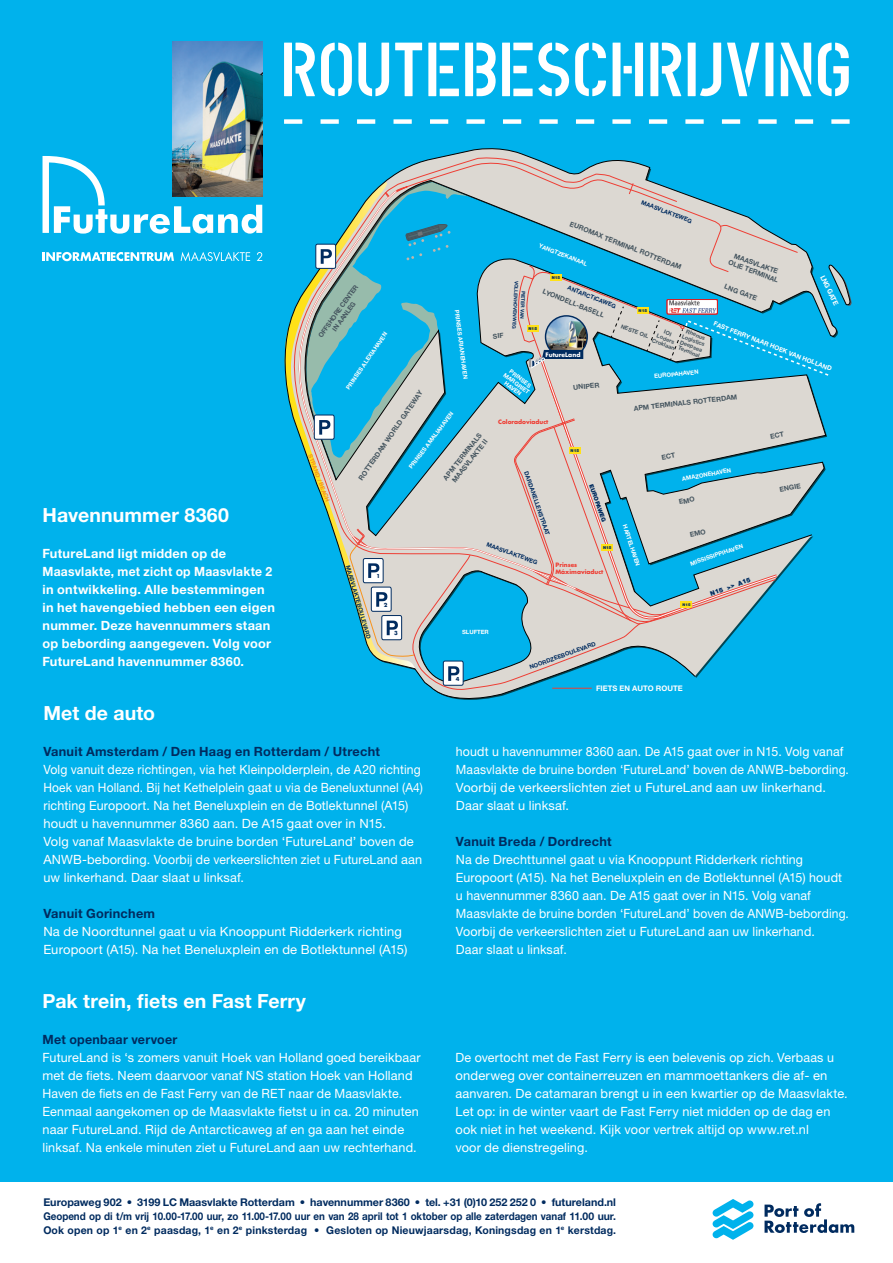
<style>
.page{position:relative;width:893px;height:1263px;background:#fff}
.page>*{position:absolute;margin:0;border:0;box-sizing:border-box;transform-origin:0 0}
.t1{font:700 19.5px "Helvetica Neue LT Std";letter-spacing:.005em;color:#fff}
.t2{font:12.75px/18px "Helvetica Neue LT Std";letter-spacing:.01em;color:#fff}
.t3{font:12.75px/18px "Helvetica Neue LT Std";letter-spacing:.01em;color:#fff;scale:.96 1}
.t4{font:700 12.75px/18px "Helvetica Neue LT Std";letter-spacing:.02em;color:#fff}
.t5{font:700 12.75px "Helvetica Neue LT Std";letter-spacing:.02em;color:#002b5f}
.t6{font:700 10.65px/13.5px "Helvetica Neue LT Std";letter-spacing:.015em;color:#002b5f;text-align:justify}
.t7{font:700 7.65px "Helvetica Neue LT Std";color:#fff}
.t8{font:700 6.9px/8.2px "Helvetica Neue LT Std";color:#45555f;text-align:center}
.t9{font:700 6.9px "Helvetica Neue LT Std";color:#fff}
.t10{font:700 6.6px "Helvetica Neue LT Std";color:#45555f}
.t11{font:700 6.3px "Helvetica Neue LT Std";color:#fff}
.t12{font:900 6.3px "Helvetica Neue LT Std";color:#002b5f}
.t13{font:700 6px "Futura Std";color:#fff}
.t14{font:700 5.85px/6.1px "Helvetica Neue LT Std";color:#fff;text-align:center}
.t15{font:700 5.85px "Helvetica Neue LT Std";color:#002b5f}
.t16{font:700 5.85px/7.1px "Futura Std";color:#ee3e34}
.t17{font:700 5.85px "Helvetica Neue LT Std";color:#f7931d}
.t18{font:900 5.85px "Helvetica Neue LT Std";color:#002b5f}
.t19{font:700 5.55px/6.1px "Helvetica Neue LT Std";color:#45555f;text-align:center}
.t20{font:700 5.4px "Futura Std";color:#002b5f}
.t21{font:700 4.8px/7.4px "Helvetica Neue LT Std";color:#002b5f;text-align:center}
.t22{font:900 4.05px "Helvetica Neue LT Std";color:#002b5f}
.t23{font:900 3.75px "Helvetica Neue LT Std";color:#002b5f}
</style>
<div class="page">
<div style="left:0;top:0;width:893px;height:1182px;background:#00b2ec"></div>
<svg style="left:43px;top:156px;width:219px;height:78px"></svg>
<svg style="left:43px;top:252px;width:131px;height:9px"></svg>
<svg style="left:181px;top:252px;width:69px;height:9px"></svg>
<svg style="left:257px;top:252px;width:5px;height:9px"></svg>
<svg style="left:713px;top:1199px;width:40px;height:41px"></svg>
<svg style="left:764px;top:1203px;width:90px;height:30px"></svg>
<img style="left:173px;top:41px;width:89px;height:155px">
<svg style="left:289px;top:155px;width:247px;height:428px"></svg>
<div style="left:314px;top:415px;width:20px;height:24px;background:#fff;border-radius:2px"></div>
<div style="left:314px;top:415px;width:20px;height:25px;border:1px solid #002b5f;border-radius:2px"></div>
<svg style="left:319px;top:420px;width:11px;height:15px"></svg>
<div style="left:316px;top:244px;width:20px;height:24px;background:#fff;border-radius:2px"></div>
<div style="left:315px;top:244px;width:21px;height:25px;border:1px solid #002b5f;border-radius:2px"></div>
<svg style="left:321px;top:249px;width:11px;height:15px"></svg>
<svg style="left:284px;top:43px;width:565px;height:53px"></svg>
<svg style="left:284px;top:119px;width:566px;height:5px"></svg>
<svg style="left:349px;top:159px;width:502px;height:533px"></svg>
<h1 class="t1" style="left:43px;top:503px;width:188px">Havennummer 8360</h1>
<p class="t4" style="left:43px;top:544px;width:234px">FutureLand ligt midden op de Maasvlakte, met zicht op Maasvlakte 2 in ontwikkeling. Alle bestemmingen in het havengebied hebben een eigen nummer. Deze havennummers staan op bebording aangegeven. Volg voor FutureLand havennummer 8360.</p>
<p class="t15" style="left:643px;top:199px;width:55px;rotate:21deg">MAASVLAKTEWEG</p>
<p class="t8" style="left:572px;top:219px;width:121px;rotate:22deg">EUROMAX TERMINAL ROTTERDAM</p>
<p class="t14" style="left:540px;top:243px;width:53px;rotate:21deg">YANGTZEKANAAL</p>
<p class="t8" style="left:733px;top:250px;width:54px;rotate:20deg">MAASVLAKTE<br>OLIE TERMINAL</p>
<p class="t9" style="left:826px;top:274px;width:34px;rotate:64deg">LNG GATE</p>
<p class="t22" style="left:552px;top:275px;width:10px">N15</p>
<p class="t21" style="left:528px;top:281px;width:49px;rotate:93deg">PIETER VAN<br>VOLLENHOVENWEG</p>
<p class="t8" style="left:726px;top:282px;width:36px;rotate:22deg">LNG GATE</p>
<p class="t11" style="left:715px;top:320px;width:128px;rotate:21deg">FAST FERRY NAAR HOEK VAN HOLLAND</p>
<p class="t10" style="left:316px;top:334px;width:65px;rotate:-54deg">OFFSHORE CENTER</p>
<p class="t15" style="left:569px;top:284px;width:53px;rotate:22deg">ANTARCTICAWEG</p>
<p class="t8" style="left:545px;top:287px;width:67px;rotate:22deg">LYONDELL-BASELL</p>
<p class="t10" style="left:331px;top:328px;width:36px;rotate:-54deg">IN AANLEG</p>
<p class="t22" style="left:639px;top:308px;width:10px">N15</p>
<p class="t14" style="left:460px;top:310px;width:71px;rotate:83deg">PRINSES ARIANEHAVEN</p>
<p class="t19" style="left:622px;top:323px;width:31px;rotate:22deg">NESTE OIL</p>
<p class="t19" style="left:658px;top:326px;width:26px;rotate:21deg">IOI<br>Loders<br>Croklaan</p>
<p class="t19" style="left:685px;top:327px;width:26px;rotate:21deg">Rhenus<br>Logistics<br>Deepsea<br>Terminal</p>
<p class="t22" style="left:528px;top:326px;width:10px">N15</p>
<p class="t14" style="left:345px;top:387px;width:70px;rotate:-55deg">PRINSES ALEXIAHAVEN</p>
<p class="t13" style="left:545px;top:350px;width:36px">FutureLand</p>
<p class="t14" style="left:510px;top:366px;width:33px;rotate:37deg">PRINSES<br>MARGRIET<br>HAVEN</p>
<p class="t14" style="left:654px;top:373px;width:46px;rotate:-6deg">EUROPAHAVEN</p>
<p class="t8" style="left:573px;top:383px;width:28px;rotate:-6deg">UNIPER</p>
<p class="t8" style="left:356px;top:477px;width:109px;rotate:-55deg">ROTTERDAM WORLD GATEWAY</p>
<p class="t8" style="left:633px;top:404px;width:105px;rotate:-6deg">APM TERMINALS ROTTERDAM</p>
<p class="t14" style="left:408px;top:466px;width:71px;rotate:-53deg">PRINSES AMALIAHAVEN</p>
<p class="t16" style="left:498px;top:418px;width:52px">Coloradoviaduct</p>
<p class="t8" style="left:441px;top:477px;width:59px;rotate:-52deg">APM TERMINALS<br>MAASVLAKTE II</p>
<p class="t22" style="left:571px;top:448px;width:10px">N15</p>
<p class="t17" style="left:313px;top:453px;width:52px;rotate:69deg">STRAND / BEACH</p>
<p class="t14" style="left:682px;top:476px;width:51px;rotate:-11deg">AMAZONEHAVEN</p>
<p class="t15" style="left:530px;top:470px;width:69px;rotate:71deg">DARDANELLENSTRAAT</p>
<p class="t8" style="left:779px;top:486px;width:23px;rotate:-11deg">ENGIE</p>
<p class="t18" style="left:595px;top:483px;width:41px;rotate:71deg">EUROPAWEG</p>
<p class="t14" style="left:628px;top:524px;width:45px;rotate:72deg">HARTELHAVEN</p>
<p class="t15" style="left:488px;top:541px;width:55px;rotate:20deg">MAASVLAKTEWEG</p>
<p class="t14" style="left:689px;top:561px;width:57px;rotate:-19deg">MISSISSIPPIHAVEN</p>
<p class="t22" style="left:603px;top:545px;width:10px">N15</p>
<p class="t16" style="left:555px;top:561px;width:49px">Prinses<br>Máximaviaduct</p>
<p class="t15" style="left:351px;top:564px;width:78px;rotate:74deg">MAASVLAKTEBOULEVARD</p>
<p class="t20" style="left:377px;top:572px;width:5px">1</p>
<p class="t12" style="left:709px;top:590px;width:44px;rotate:-20deg">N15 &gt;&gt; A15</p>
<p class="t20" style="left:384px;top:601px;width:5px">2</p>
<p class="t23" style="left:683px;top:602px;width:9px">N15</p>
<p class="t14" style="left:462px;top:629px;width:28px;rotate:1deg">SLUFTER</p>
<p class="t20" style="left:394px;top:630px;width:5px">3</p>
<p class="t20" style="left:456px;top:675px;width:5px">4</p>
<p class="t15" style="left:528px;top:664px;width:71px;rotate:-20deg">NOORDZEEBOULEVARD</p>
<p class="t7" style="left:596px;top:683px;width:88px">FIETS EN AUTO ROUTE</p>
<h1 class="t1" style="left:43px;top:701px;width:113px">Met de auto</h1>
<p class="t5" style="left:43px;top:744px;width:338px">Vanuit Amsterdam / Den Haag en Rotterdam / Utrecht</p>
<p class="t3" style="left:43px;top:760px;width:397px">Volg vanuit deze richtingen, via het Kleinpolderplein, de A20 richting Hoek van Holland. Bij het Kethelplein gaat u via de Beneluxtunnel (A4) richting Europoort. Na het Beneluxplein en de Botlektunnel (A15) houdt u havennummer 8360 aan. De A15 gaat over in N15.<br>Volg vanaf Maasvlakte de bruine borden ‘FutureLand’ boven de ANWB-bebording. Voorbij de verkeerslichten ziet u FutureLand aan uw linkerhand. Daar slaat u linksaf.</p>
<p class="t5" style="left:43px;top:906px;width:113px">Vanuit Gorinchem</p>
<p class="t2" style="left:43px;top:922px;width:366px">Na de Noordtunnel gaat u via Knooppunt Ridderkerk richting<br>Europoort (A15). Na het Beneluxplein en de Botlektunnel (A15)</p>
<h1 class="t1" style="left:43px;top:989px;width:265px">Pak trein, fiets en Fast Ferry</h1>
<p class="t2" style="left:456px;top:742px;width:395px">houdt u havennummer 8360 aan. De A15 gaat over in N15. Volg vanaf Maasvlakte de bruine borden ‘FutureLand’ boven de ANWB-bebording.<br>Voorbij de verkeerslichten ziet u FutureLand aan uw linkerhand.<br>Daar slaat u linksaf.</p>
<p class="t5" style="left:456px;top:834px;width:157px">Vanuit Breda / Dordrecht</p>
<p class="t2" style="left:456px;top:850px;width:395px">Na de Drechttunnel gaat u via Knooppunt Ridderkerk richting Europoort (A15). Na het Beneluxplein en de Botlektunnel (A15) houdt u havennummer 8360 aan. De A15 gaat over in N15. Volg vanaf Maasvlakte de bruine borden ‘FutureLand’ boven de ANWB-bebording.<br>Voorbij de verkeers lichten ziet u FutureLand aan uw linkerhand.<br>Daar slaat u linksaf.</p>
<p class="t5" style="left:43px;top:1032px;width:136px">Met openbaar vervoer</p>
<p class="t2" style="left:43px;top:1048px;width:380px">FutureLand is ‘s zomers vanuit Hoek van Holland goed bereikbaar met de fiets. Neem daarvoor vanaf NS station Hoek van Holland Haven de fiets en de Fast Ferry van de RET naar de Maasvlakte.<br>Eenmaal aangekomen op de Maasvlakte fietst u in ca. 20 minuten naar FutureLand. Rijd de Antarcticaweg af en ga aan het einde linksaf. Na enkele minuten ziet u FutureLand aan uw rechterhand.</p>
<p class="t2" style="left:455px;top:1048px;width:394px">De overtocht met de Fast Ferry is een belevenis op zich. Verbaas u onderweg over containerreuzen en mammoettankers die af- en aanvaren. De catamaran brengt u in een kwartier op de Maasvlakte.<br>Let op: in de winter vaart de Fast Ferry niet midden op de dag en ook niet in het weekend. Kijk voor vertrek altijd op www.ret.nl<br>voor de dienstregeling.</p>
<p class="t6" style="left:43px;top:1196px;width:574px">Europaweg 902 • 3199 LC Maasvlakte Rotterdam • havennummer 8360 • tel. +31 (0)10 252 252 0 • futureland.nl Geopend op di t/m vrij 10.00-17.00 uur, zo 11.00-17.00 uur en van 28 april tot 1 oktober op alle zaterdagen vanaf 11.00 uur.<br>Ook open op 1<sup>e</sup> en 2<sup>e</sup> paasdag, 1<sup>e</sup> en 2<sup>e</sup> pinksterdag • Gesloten op Nieuwjaarsdag, Koningsdag en 1<sup>e</sup> kerstdag.</p>
</div>
